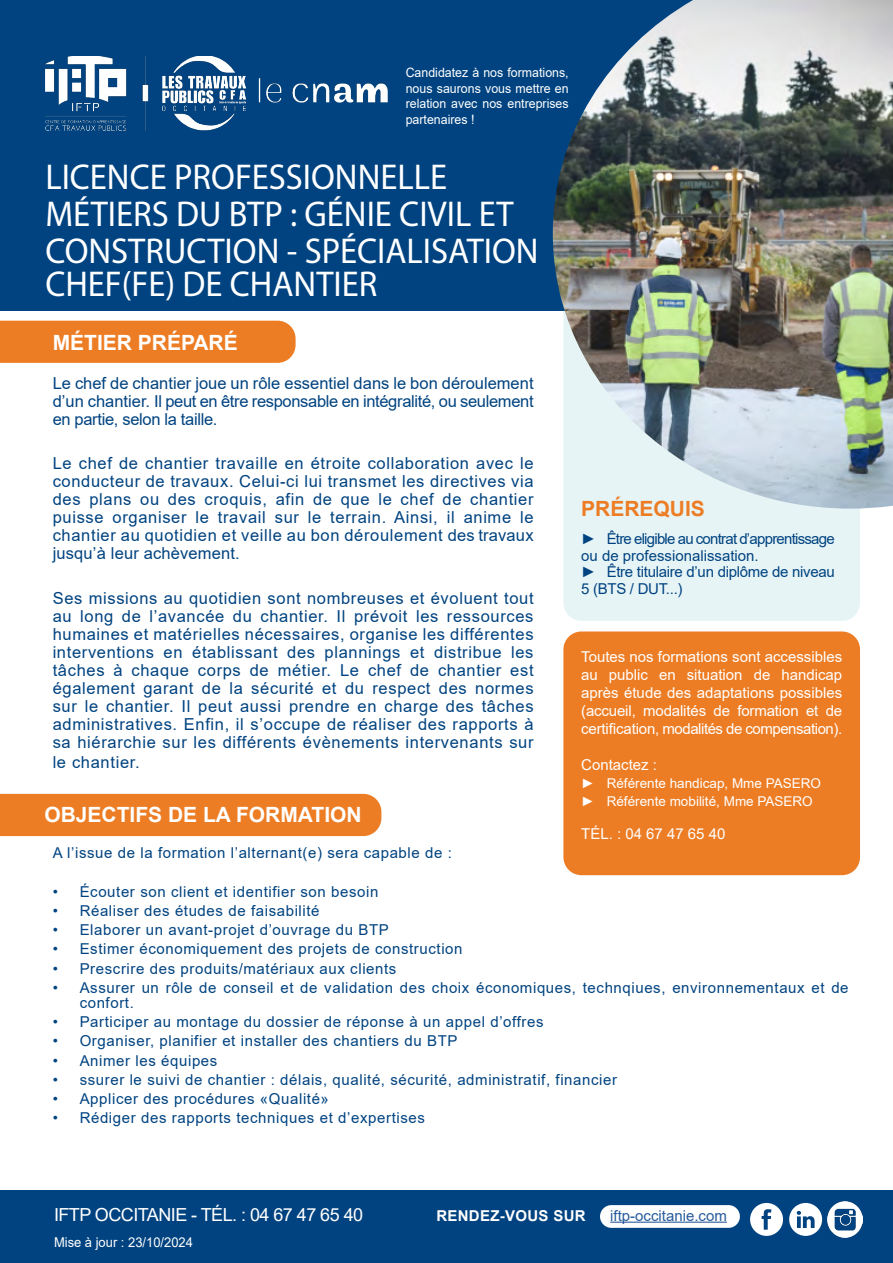
<style>
.page{position:relative;width:893px;height:1263px;background:#fff}
.page>*{position:absolute;margin:0;border:0;box-sizing:border-box;transform-origin:0 0}
.t1{font:36px/37.2px "Myriad Pro";color:#fff;scale:.96 1}
.t2{font:700 21px "Arial";color:#fff}
.t3{font:700 21px "Arial";color:#ed7d24}
.t4{font:18px "Arial";letter-spacing:-.03em;color:#fff}
.t5{font:16.5px/18px "Arial";letter-spacing:.015em;color:#004380;text-align:justify}
.t6{font:16.5px "Arial";letter-spacing:.04em;color:#004380}
.t7{font:15px/15px "Arial";letter-spacing:.04em;color:#004380}
.t8{font:15px/18px "Arial";letter-spacing:-.01em;color:#fff;text-align:justify}
.t9{font:15px/16.5px "Arial";letter-spacing:-.02em;color:#004380}
.t10{font:15px "Arial";color:#275b9b}
.t11{font:700 15px "Arial";letter-spacing:.02em;color:#fff}
.t12{font:13.5px/18px "Arial";color:#fff}
.t13{font:13.5px "Arial";color:#fff;scale:.96 1}
.t14{font:12.9px/15.5px "Arial";color:#fff;text-align:justify;scale:.96 1}
</style>
<div class="page">
<div style="left:563px;top:276px;width:297px;height:345px;background:#e7f4f6;border-radius:18px"></div>
<div style="left:0;top:0;width:698px;height:310px;background:#004380"></div>
<img style="left:553px;top:0;width:340px;height:509px">
<img style="left:45px;top:56px;width:201px;height:74px">
<div style="left:0;top:321px;width:296px;height:42px;background:#ed7d24"></div>
<div style="left:0;top:794px;width:381px;height:42px;background:#ed7d24"></div>
<div style="left:563px;top:631px;width:297px;height:244px;background:#ed7d24;border-radius:18px"></div>
<div style="left:0;top:1191px;width:893px;height:72px;background:#004380"></div>
<div style="left:600px;top:1205px;width:140px;height:23px;background:#fff;border-radius:11px"></div>
<hr style="left:610px;top:1221px;width:117px;height:2px;background:#275b9b">
<svg style="left:750px;top:1203px;width:33px;height:33px"></svg>
<svg style="left:789px;top:1203px;width:33px;height:33px"></svg>
<img style="left:828px;top:1202px;width:35px;height:35px">
<img style="left:258px;top:78px;width:130px;height:25px">
<p class="t14" style="left:406px;top:65px;width:171px">Candidatez à nos formations, nous saurons vous mettre en relation avec nos entreprises partenaires !</p>
<h1 class="t1" style="left:45px;top:157px;width:515px">LICENCE PROFESSIONNELLE<br>MÉTIERS DU BTP : GÉNIE CIVIL ET<br>CONSTRUCTION - SPÉCIALISATION</h1>
<h1 class="t1" style="left:45px;top:265px;width:347px">CHEF(FE) DE CHANTIER</h1>
<p class="t2" style="left:53px;top:328px;width:187px">MÉTIER PRÉPARÉ</p>
<p class="t5" style="left:53px;top:374px;width:482px">Le chef de chantier joue un rôle essentiel dans le bon déroulement d’un chantier. Il peut en être responsable en intégralité, ou seulement en partie, selon la taille.</p>
<p class="t5" style="left:53px;top:454px;width:482px">Le chef de chantier travaille en étroite collaboration avec le conducteur de travaux. Celui-ci lui transmet les directives via des plans ou des croquis, afin de que le chef de chantier puisse organiser le travail sur le terrain. Ainsi, il anime le chantier au quotidien et veille au bon déroulement des travaux jusqu’à leur achèvement.</p>
<p class="t5" style="left:53px;top:589px;width:482px">Ses missions au quotidien sont nombreuses et évoluent tout au long de l’avancée du chantier. Il prévoit les ressources humaines et matérielles nécessaires, organise les différentes interventions en établissant des plannings et distribue les tâches à chaque corps de métier. Le chef de chantier est également garant de la sécurité et du respect des normes sur le chantier. Il peut aussi prendre en charge des tâches administratives. Enfin, il s’occupe de réaliser des rapports à sa hiérarchie sur les différents évènements intervenants sur</p>
<p class="t6" style="left:53px;top:751px;width:89px">le chantier.</p>
<p class="t3" style="left:581px;top:494px;width:125px">PRÉREQUIS</p>
<p class="t9" style="left:581px;top:530px;width:255px">► Être eligible au contrat d’apprentissage ou de professionalissation.<br>► Être titulaire d’un diplôme de niveau<br>5 (BTS / DUT...)</p>
<p class="t8" style="left:581px;top:647px;width:263px">Toutes nos formations sont accessibles au public en situation de handicap après étude des adaptations possibles (accueil, modalités de formation et de certification, modalités de compensation).</p>
<p class="t8" style="left:581px;top:755px;width:77px">Contactez :</p>
<p class="t12" style="left:581px;top:774px;width:241px">► Référente handicap, Mme PASERO ► Référente mobilité, Mme PASERO</p>
<p class="t8" style="left:581px;top:824px;width:146px">TÉL. : 04 67 47 65 40</p>
<p class="t2" style="left:44px;top:800px;width:319px">OBJECTIFS DE LA FORMATION</p>
<p class="t7" style="left:53px;top:845px;width:401px">A l’issue de la formation l’alternant(e) sera capable de :</p>
<p class="t7" style="left:53px;top:884px;width:327px">• Écouter son client et identifier son besoin</p>
<p class="t7" style="left:53px;top:903px;width:268px">• Réaliser des études de faisabilité</p>
<p class="t7" style="left:53px;top:922px;width:338px">• Elaborer un avant-projet d’ouvrage du BTP</p>
<p class="t7" style="left:53px;top:942px;width:411px">• Estimer économiquement des projets de construction</p>
<p class="t7" style="left:53px;top:961px;width:345px">• Prescrire des produits/matériaux aux clients</p>
<p class="t7" style="left:80px;top:980px;width:770px;text-indent:-27px">• Assurer un rôle de conseil et de validation des choix économiques, technqiues, environnementaux et de confort.</p>
<p class="t7" style="left:53px;top:1014px;width:492px">• Participer au montage du dossier de réponse à un appel d’offres</p>
<p class="t7" style="left:53px;top:1033px;width:406px">• Organiser, planifier et installer des chantiers du BTP</p>
<p class="t7" style="left:53px;top:1053px;width:166px">• Animer les équipes</p>
<p class="t7" style="left:53px;top:1072px;width:566px">• ssurer le suivi de chantier : délais, qualité, sécurité, administratif, financier</p>
<p class="t7" style="left:53px;top:1091px;width:278px">• Applicer des procédures «Qualité»</p>
<p class="t7" style="left:53px;top:1110px;width:374px">• Rédiger des rapports techniques et d’expertises</p>
<p class="t4" style="left:54px;top:1202px;width:311px">IFTP OCCITANIE - TÉL. : 04 67 47 65 40</p>
<p class="t11" style="left:436px;top:1205px;width:151px">RENDEZ-VOUS SUR</p>
<p class="t10" style="left:610px;top:1205px;width:118px">iftp-occitanie.com</p>
<p class="t13" style="left:54px;top:1233px;width:146px">Mise à jour : 23/10/2024</p>
</div>
